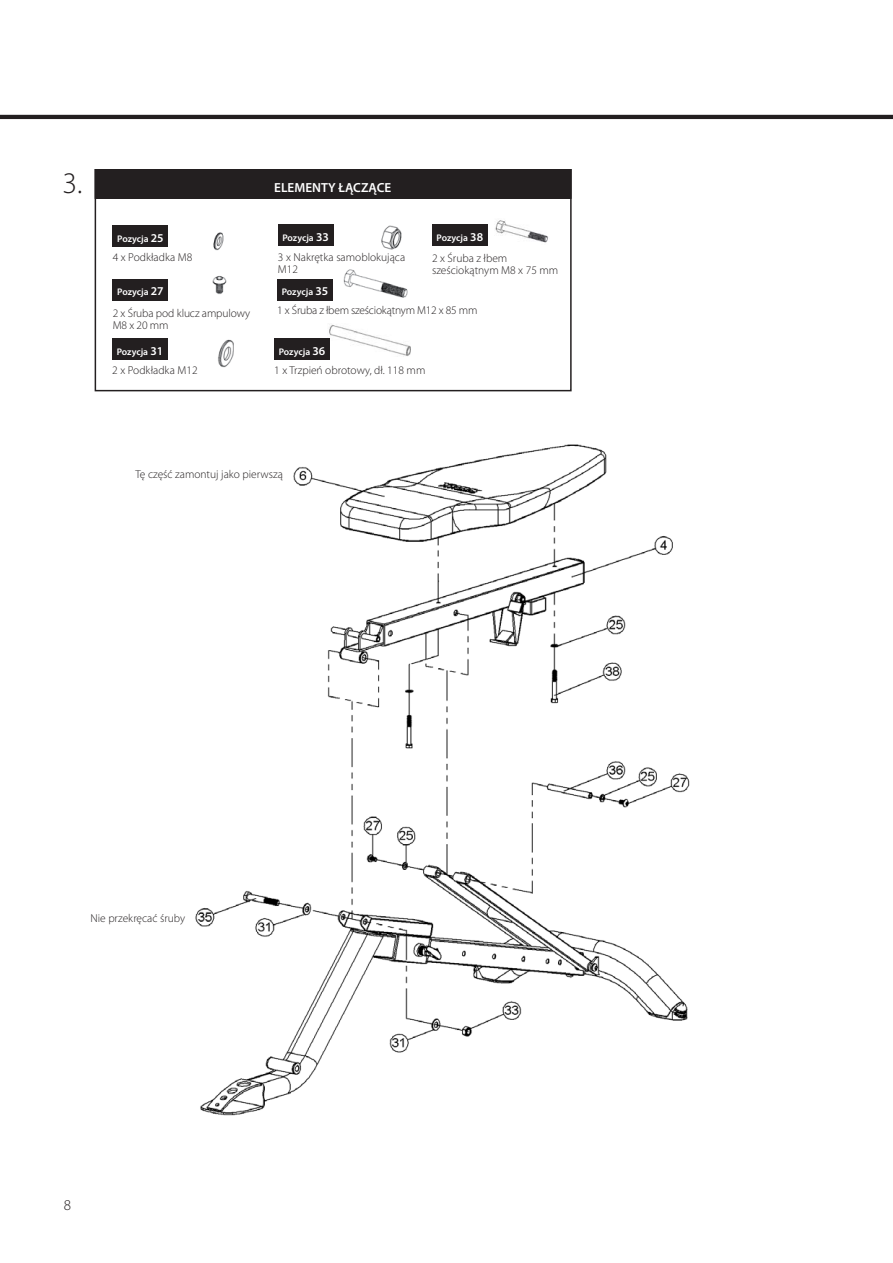
<style>
.page{position:relative;width:893px;height:1263px;background:#fff}
.page>*{position:absolute;margin:0;border:0;box-sizing:border-box;transform-origin:0 0}
.t1{font:300 30px "Myriad Pro";color:#231f20}
.t2{font:600 16.5px "Myriad Pro";color:#fff}
.t3{font:300 15px "Myriad Pro";color:#231f20}
.t4{font:600 13.2px "Myriad Pro";color:#fff}
.t5{font:300 11.55px/12px "Myriad Pro";color:#231f20}
.t6{font:300 11.55px "Myriad Pro";letter-spacing:-.02em;color:#231f20}
.t7{font:600 9.6px "Myriad Pro";letter-spacing:-.005em;color:#fff}
.s1{font-size:12px}
</style>
<div class="page">
<svg style="left:0;top:114px;width:893px;height:6px"></svg>
<img style="left:195px;top:444px;width:495px;height:672px">
<div style="left:95px;top:169px;width:477px;height:222px;border:2px solid #231f20"></div>
<div style="left:95px;top:170px;width:476px;height:28px;background:#231f20"></div>
<div style="left:95px;top:169px;width:477px;height:30px;border:2px solid #231f20"></div>
<img style="left:327px;top:324px;width:84px;height:32px">
<img style="left:495px;top:220px;width:53px;height:23px">
<img style="left:343px;top:269px;width:65px;height:29px">
<img style="left:213px;top:232px;width:11px;height:19px">
<img style="left:212px;top:276px;width:14px;height:18px">
<img style="left:218px;top:339px;width:16px;height:28px">
<img style="left:381px;top:225px;width:21px;height:25px">
<div style="left:113px;top:225px;width:55px;height:22px;background:#231f20"></div>
<div style="left:278px;top:224px;width:55px;height:22px;background:#231f20"></div>
<div style="left:432px;top:225px;width:56px;height:21px;background:#231f20"></div>
<div style="left:113px;top:279px;width:55px;height:21px;background:#231f20"></div>
<div style="left:277px;top:279px;width:56px;height:21px;background:#231f20"></div>
<div style="left:112px;top:339px;width:56px;height:21px;background:#231f20"></div>
<div style="left:274px;top:339px;width:56px;height:21px;background:#231f20"></div>
<div style="left:95px;top:173px;width:475px;height:25px;background:#231f20"></div>
<h1 class="t1" style="left:62px;top:171px;width:21px">3.</h1>
<h2 class="t2" style="left:302px;top:179px;width:63px">FIXINGS:</h2>
<p class="t4" style="left:274px;top:182px;width:118px">ELEMENTY ŁĄCZĄCE</p>
<p class="t7" style="left:117px;top:235px;width:48px">Pozycja <span class="s1">25</span></p>
<p class="t5" style="left:113px;top:252px;width:81px">4 x Podkładka M8</p>
<p class="t7" style="left:282px;top:234px;width:48px">Pozycja <span class="s1">33</span></p>
<p class="t5" style="left:278px;top:252px;width:129px">3 x Nakrętka samoblokująca<br>M12</p>
<p class="t7" style="left:437px;top:234px;width:48px">Pozycja <span class="s1">38</span></p>
<p class="t5" style="left:432px;top:253px;width:128px">2 x Śruba z łbem sześciokątnym M8 x 75 mm</p>
<p class="t7" style="left:117px;top:289px;width:48px">Pozycja <span class="s1">27</span></p>
<p class="t5" style="left:113px;top:308px;width:139px">2 x Śruba pod klucz ampulowy<br>M8 x 20 mm</p>
<p class="t7" style="left:282px;top:289px;width:48px">Pozycja <span class="s1">35</span></p>
<p class="t6" style="left:277px;top:306px;width:202px">1 x Śruba z łbem sześciokątnym M12 x 85 mm</p>
<p class="t7" style="left:117px;top:348px;width:48px">Pozycja <span class="s1">31</span></p>
<p class="t5" style="left:112px;top:365px;width:87px">2 x Podkładka M12</p>
<p class="t7" style="left:279px;top:348px;width:48px">Pozycja <span class="s1">36</span></p>
<p class="t5" style="left:274px;top:365px;width:153px">1 x Trzpień obrotowy, dł. 118 mm</p>
<p class="t5" style="left:135px;top:470px;width:149px">Tę część zamontuj jako pierwszą</p>
<p class="t5" style="left:90px;top:914px;width:96px">Nie przekręcać śruby</p>
<p class="t3" style="left:64px;top:1200px;width:9px">8</p>
</div>
